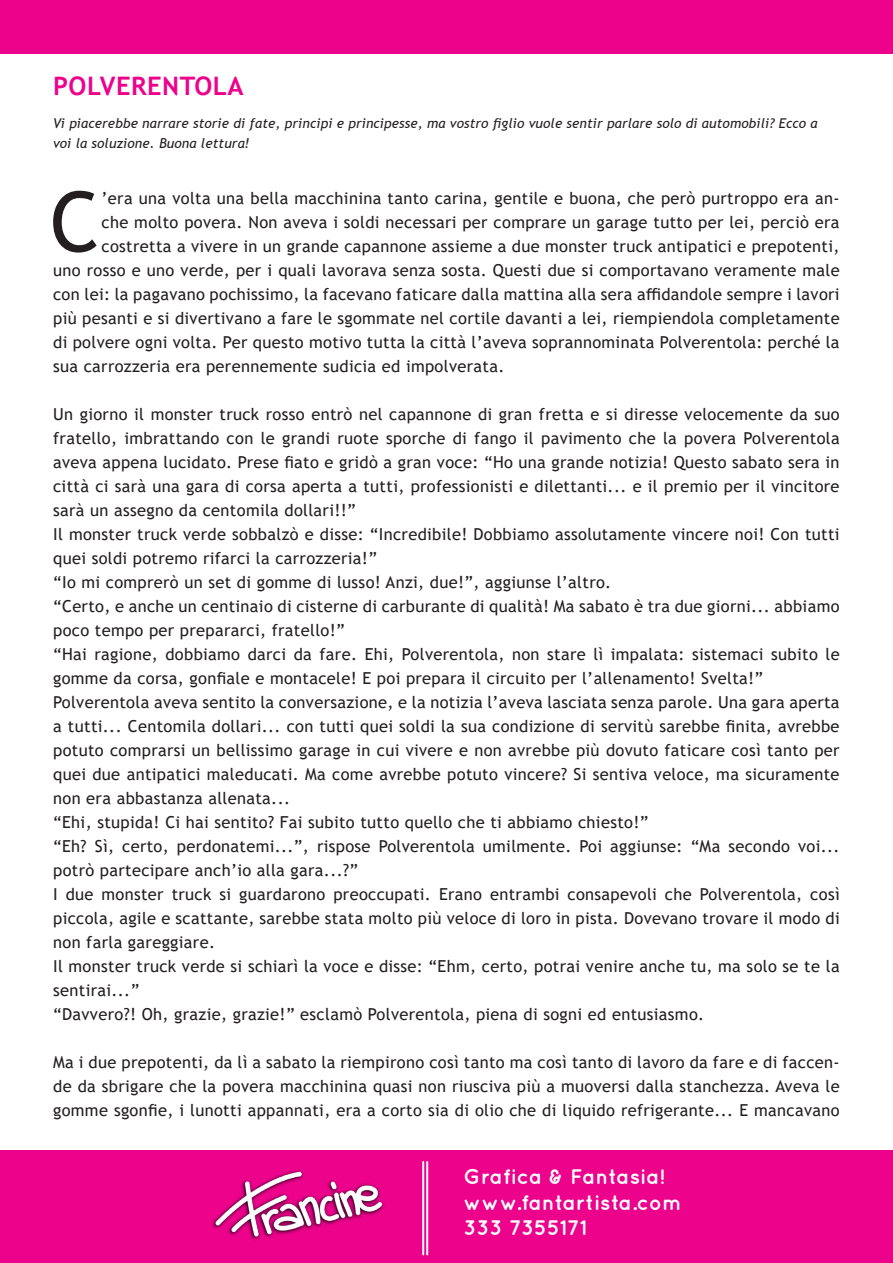
<style>
.page{position:relative;width:893px;height:1263px;background:#fff}
.page>*{position:absolute;margin:0;border:0;box-sizing:border-box;transform-origin:0 0}
.t1{font:83.55px "Trebuchet MS";color:#231f20}
.t2{font:700 25.5px "Trebuchet MS";letter-spacing:.02em;color:#ed028c}
.t3{font:700 21px/25.2px "Quicksand";letter-spacing:.01em;color:#fff}
.t4{font:16.5px/24px "Trebuchet MS";letter-spacing:.02em;color:#231f20}
.t5{font:italic 13.5px/19.5px "Trebuchet MS";letter-spacing:.01em;color:#231f20}
</style>
<div class="page">
<div style="left:0;top:1150px;width:893px;height:113px;background:#ed028c"></div>
<img style="left:212px;top:1170px;width:172px;height:70px">
<hr style="left:426px;top:1162px;width:2px;height:92px;background:#fff">
<hr style="left:422px;top:1162px;width:2px;height:92px;background:#fff">
<div style="left:0;top:0;width:893px;height:54px;background:#ed028c"></div>
<h2 class="t2" style="left:53px;top:70px;width:192px">POLVERENTOLA</h2>
<p class="t5" style="left:53px;top:114px;width:766px">Vi piacerebbe narrare storie di fate, principi e principesse, ma vostro figlio vuole sentir parlare solo di automobili? Ecco a voi la soluzione. Buona lettura!</p>
<h1 class="t1" style="left:50px;top:169px;width:51px">C</h1>
<p class="t4" style="left:102px;top:186px;width:739px">’era una volta una bella macchinina tanto carina, gentile e buona, che però purtroppo era an-</p>
<p class="t4" style="left:102px;top:210px;width:740px">che molto povera. Non aveva i soldi necessari per comprare un garage tutto per lei, perciò era</p>
<p class="t4" style="left:102px;top:234px;width:739px">costretta a vivere in un grande capannone assieme a due monster truck antipatici e prepotenti,</p>
<p class="t4" style="left:53px;top:258px;width:788px">uno rosso e uno verde, per i quali lavorava senza sosta. Questi due si comportavano veramente male</p>
<p class="t4" style="left:53px;top:282px;width:788px">con lei: la pagavano pochissimo, la facevano faticare dalla mattina alla sera affidandole sempre i lavori</p>
<p class="t4" style="left:53px;top:306px;width:788px">più pesanti e si divertivano a fare le sgommate nel cortile davanti a lei, riempiendola completamente</p>
<p class="t4" style="left:53px;top:330px;width:788px">di polvere ogni volta. Per questo motivo tutta la città l’aveva soprannominata Polverentola: perché la</p>
<p class="t4" style="left:53px;top:354px;width:453px">sua carrozzeria era perennemente sudicia ed impolverata.</p>
<p class="t4" style="left:53px;top:402px;width:788px">Un giorno il monster truck rosso entrò nel capannone di gran fretta e si diresse velocemente da suo fratello, imbrattando con le grandi ruote sporche di fango il pavimento che la povera Polverentola aveva appena lucidato. Prese fiato e gridò a gran voce: “Ho una grande notizia! Questo sabato sera in città ci sarà una gara di corsa aperta a tutti, professionisti e dilettanti... e il premio per il vincitore sarà un assegno da centomila dollari!!”<br>Il monster truck verde sobbalzò e disse: “Incredibile! Dobbiamo assolutamente vincere noi! Con tutti quei soldi potremo rifarci la carrozzeria!”<br>“Io mi comprerò un set di gomme di lusso! Anzi, due!”, aggiunse l’altro.<br>“Certo, e anche un centinaio di cisterne di carburante di qualità! Ma sabato è tra due giorni... abbiamo poco tempo per prepararci, fratello!”<br>“Hai ragione, dobbiamo darci da fare. Ehi, Polverentola, non stare lì impalata: sistemaci subito le gomme da corsa, gonfiale e montacele! E poi prepara il circuito per l’allenamento! Svelta!” Polverentola aveva sentito la conversazione, e la notizia l’aveva lasciata senza parole. Una gara aperta a tutti... Centomila dollari... con tutti quei soldi la sua condizione di servitù sarebbe finita, avrebbe potuto comprarsi un bellissimo garage in cui vivere e non avrebbe più dovuto faticare così tanto per quei due antipatici maleducati. Ma come avrebbe potuto vincere? Si sentiva veloce, ma sicuramente non era abbastanza allenata...<br>“Ehi, stupida! Ci hai sentito? Fai subito tutto quello che ti abbiamo chiesto!”<br>“Eh? Sì, certo, perdonatemi...”, rispose Polverentola umilmente. Poi aggiunse: “Ma secondo voi... potrò partecipare anch’io alla gara...?”<br>I due monster truck si guardarono preoccupati. Erano entrambi consapevoli che Polverentola, così piccola, agile e scattante, sarebbe stata molto più veloce di loro in pista. Dovevano trovare il modo di non farla gareggiare.<br>Il monster truck verde si schiarì la voce e disse: “Ehm, certo, potrai venire anche tu, ma solo se te la sentirai...”<br>“Davvero?! Oh, grazie, grazie!” esclamò Polverentola, piena di sogni ed entusiasmo.</p>
<p class="t4" style="left:53px;top:1050px;width:788px;text-align:justify">Ma i due prepotenti, da lì a sabato la riempirono così tanto ma così tanto di lavoro da fare e di faccen&shy;de da sbrigare che la povera macchinina quasi non riusciva più a muoversi dalla stanchezza. Aveva le gomme sgonfie, i lunotti appannati, era a corto sia di olio che di liquido refrigerante... E mancavano</p>
<p class="t3" style="left:463px;top:1164px;width:220px">Grafica &amp; Fantasia! www.fantartista.com<br>333 7355171</p>
</div>
